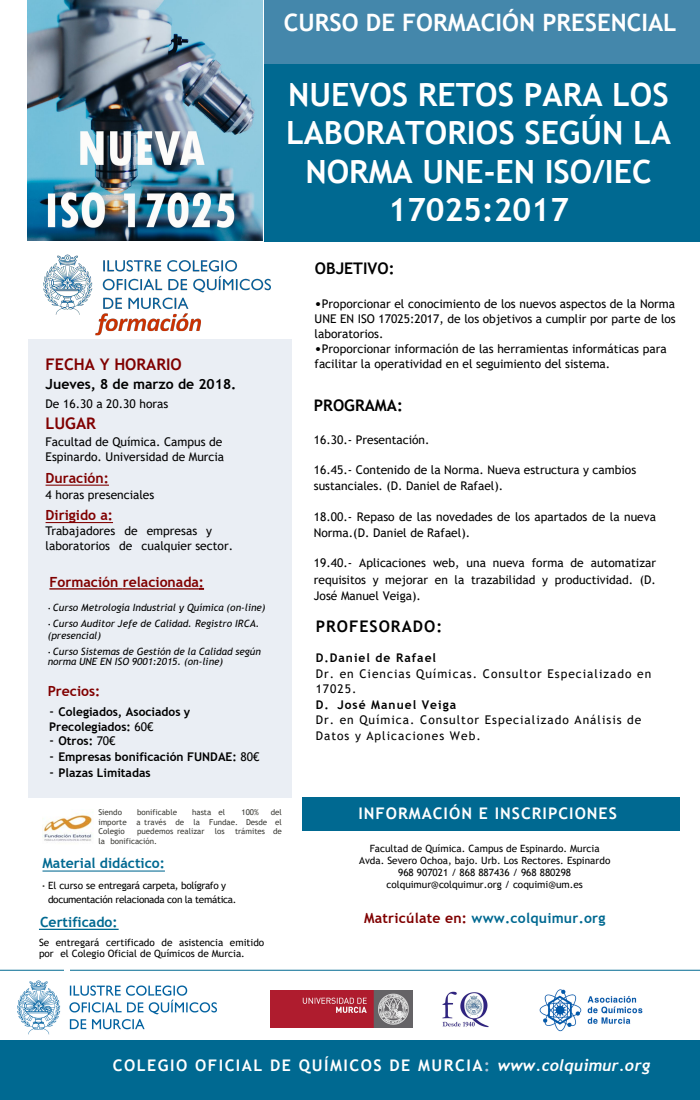
<style>
.page{position:relative;width:700px;height:1100px;background:#fff}
.page>*{position:absolute;margin:0;border:0;box-sizing:border-box;transform-origin:0 0}
.t1{font:700 32px/38.4px "Trebuchet MS";color:#fff;text-align:center}
.t2{font:700 24px "Trebuchet MS";color:#fff}
.t3{font:700 16px "Trebuchet MS";letter-spacing:.095em;color:#fff}
.t4{font:700 16px "Trebuchet MS";letter-spacing:.06em;color:#fff}
.t5{font:700 16px "Trebuchet MS";color:#800000}
.t6{font:700 16px "Trebuchet MS";letter-spacing:.06em;color:#000}
.t7{font:700 16px "Trebuchet MS";color:#000}
.t8{font:700 16px "Trebuchet MS";color:#000}
.t9{font:700 14px "Trebuchet MS";color:#006991}
.t10{font:700 14px "Trebuchet MS";color:#800000}
.t11{font:700 14px "Trebuchet MS";color:#000}
.t12{font:700 14px "Trebuchet MS";color:#800000}
.t13{font:12px/16.2px "Trebuchet MS";color:#000}
.t14{font:12px/15.6px "Trebuchet MS";letter-spacing:.085em;color:#000}
.t15{font:700 12px/14.5px "Trebuchet MS";color:#000}
.t16{font:700 12px "Trebuchet MS";color:#000}
.t17{font:10px/12px "Trebuchet MS";color:#000}
.t18{font:italic 10px/12px "Trebuchet MS";color:#000}
.t19{font:10px/13.5px "Trebuchet MS";letter-spacing:-.03em;color:#000}
.t20{font:italic 10px/10.7px "Trebuchet MS";color:#000}
.t21{font:8px/9.6px "Trebuchet MS";color:#3c3c37;text-align:justify}
.s1{font-style:inherit}
.s2{font-family:"Texta Narrow";font-style:normal;font-size:10.8px}
.s3{font-weight:400;font-size:14px}
.s4{font-weight:400}
.s5{font-family:"Texta Narrow";font-size:13px;color:#3c3c37}
.s6{font-size:14px}
.s7{font-weight:700}
.s8{color:#800000}
.s9{color:#b2c4d7}
.s10{font-family:"Trebuchet";font-style:italic}
</style>
<div class="page">
<div style="left:264px;top:64px;width:436px;height:178px;background:#006991"></div>
<div style="left:0;top:1040px;width:700px;height:60px;background:#006991"></div>
<div style="left:264px;top:0;width:436px;height:64px;background:#4487ab"></div>
<div style="left:28px;top:339px;width:264px;height:458px;background:#eaeef4"></div>
<svg style="left:262px;top:115px;width:1px;height:29px"></svg>
<hr style="left:0;top:970px;width:700px;height:1px;background:#006991">
<div style="left:65px;top:964px;width:5px;height:32px;background:#fff"></div>
<img style="left:271px;top:990px;width:141px;height:38px">
<img style="left:442px;top:991px;width:47px;height:37px">
<img style="left:17px;top:981px;width:199px;height:53px">
<hr style="left:46px;top:522px;width:67px;height:1px;background:#800000">
<hr style="left:46px;top:485px;width:63px;height:1px;background:#800000">
<img style="left:42px;top:815px;width:50px;height:26px">
<div style="left:302px;top:798px;width:377px;height:33px;background:#006991"></div>
<hr style="left:43px;top:871px;width:122px;height:1px;background:#006991">
<hr style="left:39px;top:929px;width:80px;height:1px;background:#006991">
<hr style="left:123px;top:589px;width:76px;height:1px;background:#800000">
<hr style="left:49px;top:589px;width:74px;height:1px;background:#800000">
<img style="left:539px;top:989px;width:104px;height:43px">
<img style="left:44px;top:254px;width:226px;height:82px">
<img style="left:28px;top:0;width:234px;height:241px">
<h2 class="t2" style="left:284px;top:8px;width:394px">CURSO DE <span class="s1">F</span>ORMACI<span class="s1">Ó</span>N PRESENCIAL</h2>
<h1 class="t1" style="left:286px;top:75px;width:386px">NUEVOS RETOS PARA LOS<br>LABORATORIOS SEGÚN LA<br>NORMA UNE-EN ISO/IEC<br>17025:2017</h1>
<h3 class="t5" style="left:46px;top:355px;width:138px">FECHA Y HORARIO</h3>
<p class="t11" style="left:46px;top:375px;width:192px">Jueves<span class="s1">,</span> 8 <span class="s1">de</span> marzo <span class="s1">de 2018.</span></p>
<p class="t13" style="left:46px;top:396px;width:124px">De 16.30 a 20.30 horas</p>
<h3 class="t5" style="left:46px;top:413px;width:52px">LUGAR</h3>
<p class="t13" style="left:46px;top:434px;width:180px;line-height:15.2px">Facultad de Química. Campus de<br>Espinardo. Universidad de Murcia</p>
<p class="t10" style="left:46px;top:469px;width:65px">Duración:</p>
<p class="t13" style="left:46px;top:486px;width:110px">4 horas presenciales</p>
<p class="t10" style="left:46px;top:507px;width:69px">Dirigido a:</p>
<p class="t13" style="left:46px;top:524px;width:189px;line-height:14.4px">Trabajadores de empresas y laboratorios de cualquier sector.</p>
<p class="t10" style="left:49px;top:573px;width:156px">Formación relacionada:</p>
<p class="t18" style="left:48px;top:602px;width:219px"><span class="s2">•</span> <span class="s1">Curso</span> Metrología Industrial y Química (on-line)</p>
<p class="t18" style="left:48px;top:617px;width:213px"><span class="s2">•</span> <span class="s1">Curso</span> Auditor Jefe de Calidad. Registro IRCA. (presencial)</p>
<p class="t20" style="left:48px;top:646px;width:215px"><span class="s2">•</span> Curso Sistemas de Gestión de la Calidad según norma UNE EN ISO 9001:2015. <span class="s1">(on-line)</span></p>
<p class="t12" style="left:48px;top:682px;width:54px">Precios:</p>
<p class="t15" style="left:49px;top:705px;width:143px"><span class="s3">-</span> Colegiados, Asociados y<br>Precolegiados: <span class="s4">60€</span></p>
<p class="t15" style="left:49px;top:734px;width:68px"><span class="s3">-</span> Otros: <span class="s4">70€</span></p>
<p class="t16" style="left:49px;top:749px;width:212px"><span class="s3">-</span> Empresas bonificación FUNDAE: <span class="s4">80€</span></p>
<p class="t15" style="left:49px;top:766px;width:103px"><span class="s3">-</span> Plazas Limitadas</p>
<p class="t21" style="left:98px;top:807px;width:185px;text-indent:172px">del importe a través de la Fundae. Desde el Colegio</p>
<p class="t21" style="left:98px;top:807px;width:25px">Siendo</p>
<p class="t21" style="left:137px;top:807px;width:41px">bonificable</p>
<p class="t21" style="left:192px;top:807px;width:35px">hasta el</p>
<p class="t21" style="left:242px;top:807px;width:19px">100%</p>
<p class="t21" style="left:137px;top:827px;width:69px">puedemos realizar</p>
<p class="t21" style="left:215px;top:827px;width:11px">los</p>
<p class="t21" style="left:235px;top:827px;width:48px">trámites de</p>
<p class="t21" style="left:98px;top:836px;width:60px">la bonificación.</p>
<p class="t9" style="left:42px;top:855px;width:124px">Material didáctico:</p>
<p class="t19" style="left:48px;top:879px;width:190px;text-indent:-6px"><span class="s5">•</span> El curso se entregará carpeta, bolígrafo y documentación relacionada con la temática.</p>
<p class="t9" style="left:40px;top:913px;width:79px">Certificado:</p>
<p class="t17" style="left:39px;top:936px;width:227px;line-height:11.5px">Se entregará certificado de asistencia emitido por el Colegio Oficial de Químicos de Murcia.</p>
<h3 class="t7" style="left:315px;top:258px;width:81px">OBJETIVO:</h3>
<p class="t13" style="left:315px;top:296px;width:363px;line-height:15.1px;text-align:justify"><span class="s6">•</span>Proporcionar el conocimiento de los nuevos aspectos de la Norma UNE EN ISO 17025:2017, de los objetivos a cumplir por parte de los laboratorios.</p>
<p class="t13" style="left:315px;top:341px;width:354px"><span class="s6">•</span>Proporcionar información de las herramientas informáticas para</p>
<p class="t13" style="left:315px;top:356px;width:297px">facilitar la operatividad en el seguimiento del sistema.</p>
<h3 class="t8" style="left:314px;top:395px;width:91px">PROGRAMA<span class="s1">:</span></h3>
<p class="t13" style="left:314px;top:431px;width:117px">16.30.- Presentación.</p>
<p class="t13" style="left:314px;top:462px;width:324px">16.45.- Contenido de la Norma. Nueva estructura y cambios sustanciales. (D. Daniel de Rafael).</p>
<p class="t13" style="left:314px;top:508px;width:344px">18.00.- Repaso de las novedades de los apartados de la nueva<br>Norma.(D. Daniel de Rafael).</p>
<p class="t13" style="left:314px;top:555px;width:344px;text-align:justify">19.40.- Aplicaciones web, una nueva forma de automatizar requisitos y mejorar en la trazabilidad y productividad. (D.<br>José Manuel Veiga).</p>
<h3 class="t6" style="left:316px;top:616px;width:128px">PROFESORADO:</h3>
<p class="t14" style="left:316px;top:650px;width:337px"><span class="s7">D.</span><span class="s7">Daniel de Rafael<br></span>Dr. en Ciencias Químicas. Consultor Especializado en<br>17025.<br><span class="s7">D.</span> <span class="s7">José Manuel Veiga<br></span>Dr. en Química. Consultor Especializado Análisis de<br>Datos y Aplicaciones Web.</p>
<h3 class="t4" style="left:358px;top:803px;width:260px">INFORMACIÓN E INSCRIPCIONES</h3>
<p class="t17" style="left:359px;top:843px;width:253px;text-align:center">Facultad de Química. Campus de Espinardo. Murcia Avda. Severo Ochoa, bajo. Urb. Los Rectores. Espinardo 968 907021 / 868 887436 / 968 880298 colquimur@colquimur.org / coquimi@um.es</p>
<p class="t9" style="left:364px;top:909px;width:243px"><span class="s8">Matricúlate en:</span> www.colquimur.org</p>
<h3 class="t3" style="left:113px;top:1055px;width:539px">COLEGIO OFICIAL DE QUÍMICOS DE MURCIA<span class="s9">:</span> <span class="s10">www.colquimur.org</span></h3>
</div>
